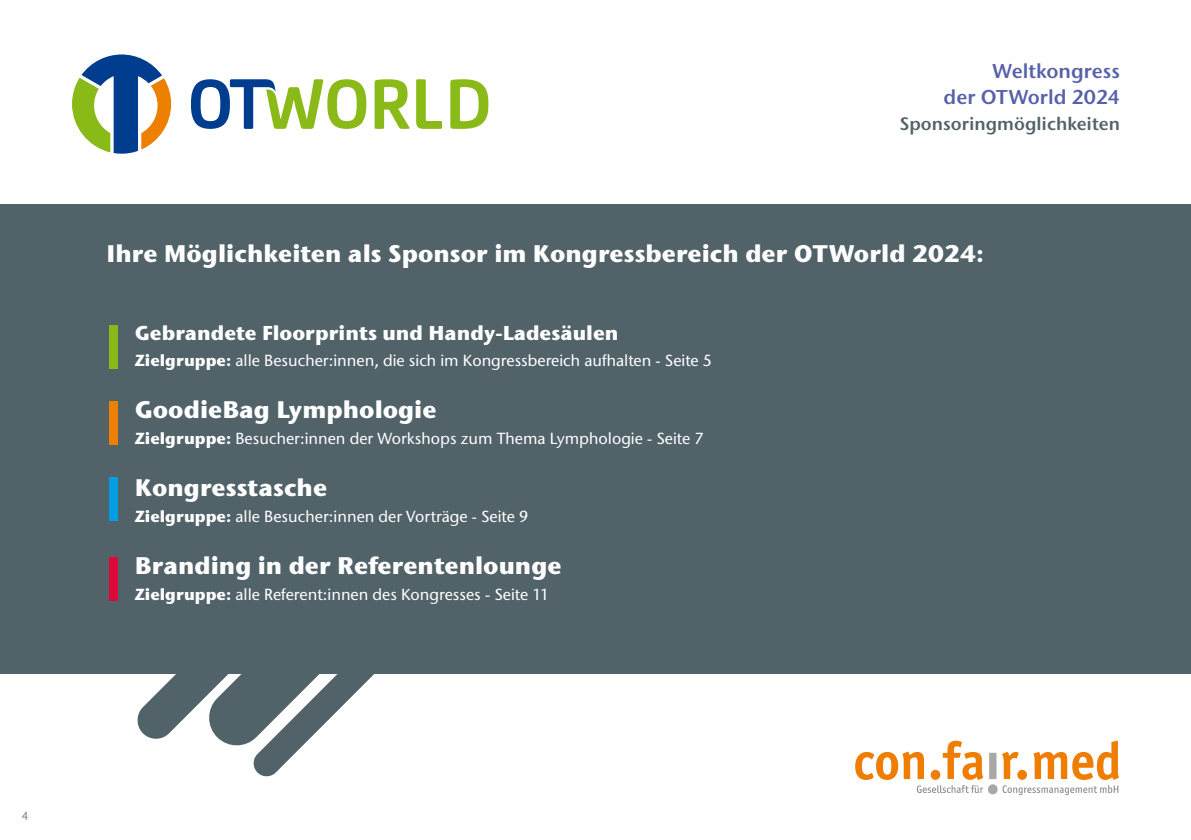
<style>
.page{position:relative;width:1191px;height:840px;background:#fff}
.page>*{position:absolute;margin:0;border:0;box-sizing:border-box;transform-origin:0 0}
.t1{font:700 24px "Stone Sans ITC Std";color:#fff}
.t2{font:700 20px "Stone Sans ITC Std";color:#fff}
.t3{font:600 20px/26px "Stone Sans ITC Std";color:#5761aa;text-align:right}
.t4{font:600 18px "Stone Sans ITC Std";color:#516369}
.t5{font:500 16px "Stone Sans ITC Std";color:#fff}
.t6{font:300 12px "Stone Sans IIITC Std";color:#516369}
.s1{font-weight:700}
</style>
<div class="page">
<svg style="left:136px;top:673px;width:244px;height:104px"></svg>
<div style="left:0;top:205px;width:1191px;height:468px;background:#516369"></div>
<svg style="left:374px;top:79px;width:36px;height:50px"></svg>
<svg style="left:450px;top:79px;width:38px;height:50px"></svg>
<svg style="left:416px;top:79px;width:26px;height:50px"></svg>
<svg style="left:191px;top:79px;width:175px;height:50px"></svg>
<svg style="left:72px;top:54px;width:99px;height:100px"></svg>
<div style="left:108px;top:325px;width:9px;height:43px;background:#8aba17"></div>
<div style="left:108px;top:401px;width:9px;height:43px;background:#ed8000"></div>
<div style="left:108px;top:477px;width:9px;height:43px;background:#009fe3"></div>
<div style="left:108px;top:557px;width:9px;height:43px;background:#dd083b"></div>
<svg style="left:1002px;top:740px;width:117px;height:54px"></svg>
<svg style="left:855px;top:740px;width:128px;height:52px"></svg>
<div style="left:989px;top:752px;width:7px;height:26px;background:#a8a8a7"></div>
<svg style="left:988px;top:783px;width:9px;height:10px"></svg>
<p class="t3" style="left:943px;top:58px;width:178px">Weltkongress<br>der OTWorld 2024</p>
<p class="t4" style="left:899px;top:113px;width:222px">Sponsoringmöglichkeiten</p>
<h1 class="t1" style="left:107px;top:237px;width:879px">Ihre Möglichkeiten als Sponsor im Kongressbereich der OTWorld 2024:</h1>
<p class="t2" style="left:135px;top:319px;width:485px">Gebrandete Floorprints und Handy-Ladesäulen</p>
<p class="t5" style="left:135px;top:350px;width:578px"><span class="s1">Zielgruppe:</span> alle Besucher:innen, die sich im Kongressbereich aufhalten - Seite 5</p>
<h1 class="t1" style="left:135px;top:393px;width:303px">GoodieBag Lymphologie</h1>
<p class="t5" style="left:135px;top:428px;width:570px"><span class="s1">Zielgruppe:</span> Besucher:innen der Workshops zum Thema Lymphologie - Seite 7</p>
<h1 class="t1" style="left:135px;top:471px;width:194px">Kongresstasche</h1>
<p class="t5" style="left:135px;top:506px;width:395px"><span class="s1">Zielgruppe:</span> alle Besucher:innen der Vorträge - Seite 9</p>
<h1 class="t1" style="left:135px;top:549px;width:428px">Branding in der Referentenlounge</h1>
<p class="t5" style="left:135px;top:584px;width:416px"><span class="s1">Zielgruppe:</span> alle Referent:innen des Kongresses - Seite 11</p>
<p class="t6" style="left:22px;top:808px;width:8px">4</p>
</div>
